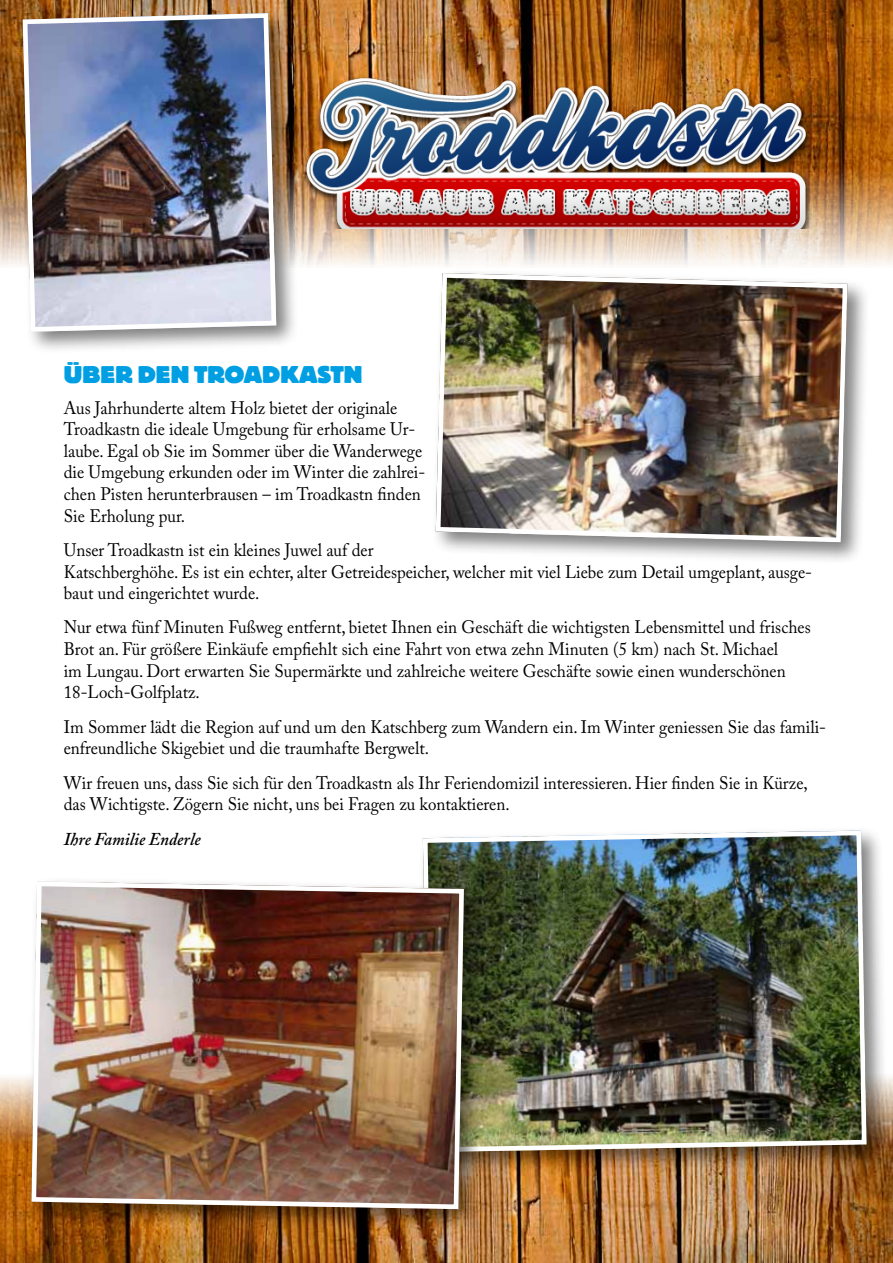
<style>
.page{position:relative;width:893px;height:1263px;background:#fff}
.page>*{position:absolute;margin:0;border:0;box-sizing:border-box;transform-origin:0 0}
.t1{font:800 24px "Block BE";color:#009fe3}
.t2{font:18px/21.6px "Adobe Caslon Pro";color:#000;scale:.94 1}
.t3{font:italic 600 18px "Adobe Caslon Pro";color:#000;scale:.94 1}
</style>
<div class="page">
<img style="left:0;top:1077px;width:893px;height:186px">
<img style="left:0;top:0;width:893px;height:265px">
<div style="left:18px;top:8px;width:281px;height:346px;background:#000;opacity:.5"></div>
<img style="left:20px;top:11px;width:259px;height:323px">
<div style="left:418px;top:826px;width:471px;height:349px;background:#000;opacity:.5"></div>
<img style="left:420px;top:828px;width:449px;height:326px">
<img style="left:299px;top:29px;width:519px;height:200px">
<div style="left:27px;top:877px;width:460px;height:355px;background:#000;opacity:.5"></div>
<img style="left:29px;top:879px;width:437px;height:332px">
<div style="left:431px;top:268px;width:439px;height:297px;background:#000;opacity:.5"></div>
<img style="left:433px;top:271px;width:417px;height:274px">
<h1 class="t1" style="left:64px;top:362px;width:300px">ÜBER DEN TROADKASTN</h1>
<p class="t2" style="left:64px;top:396px;width:386px">Aus Jahrhunderte altem Holz bietet der originale Troadkastn die ideale Umgebung für erholsame Ur&shy;laube. Egal ob Sie im Sommer über die Wanderwege die Umgebung erkunden oder im Winter die zahlrei&shy;chen Pisten herunterbrausen – im Troadkastn finden Sie Erholung pur.</p>
<p class="t2" style="left:64px;top:539px;width:798px">Unser Troadkastn ist ein kleines Juwel auf der<br>Katschberghöhe. Es ist ein echter, alter Getreidespeicher, welcher mit viel Liebe zum Detail umgeplant, ausge&shy;baut und eingerichtet wurde.</p>
<p class="t2" style="left:64px;top:616px;width:796px">Nur etwa fünf Minuten Fußweg entfernt, bietet Ihnen ein Geschäft die wichtigsten Lebensmittel und frisches Brot an. Für größere Einkäufe empfiehlt sich eine Fahrt von etwa zehn Minuten (5 km) nach St. Michael<br>im Lungau. Dort erwarten Sie Supermärkte und zahlreiche weitere Geschäfte sowie einen wunderschönen 18-Loch-Golfplatz.</p>
<p class="t2" style="left:64px;top:716px;width:812px">Im Sommer lädt die Region auf und um den Katschberg zum Wandern ein. Im Winter geniessen Sie das famili&shy;enfreundliche Skigebiet und die traumhafte Bergwelt.</p>
<p class="t2" style="left:64px;top:772px;width:793px">Wir freuen uns, dass Sie sich für den Troadkastn als Ihr Feriendomizil interessieren. Hier finden Sie in Kürze, das Wichtigste. Zögern Sie nicht, uns bei Fragen zu kontaktieren.</p>
<p class="t3" style="left:64px;top:828px;width:147px">Ihre Familie Enderle</p>
</div>
